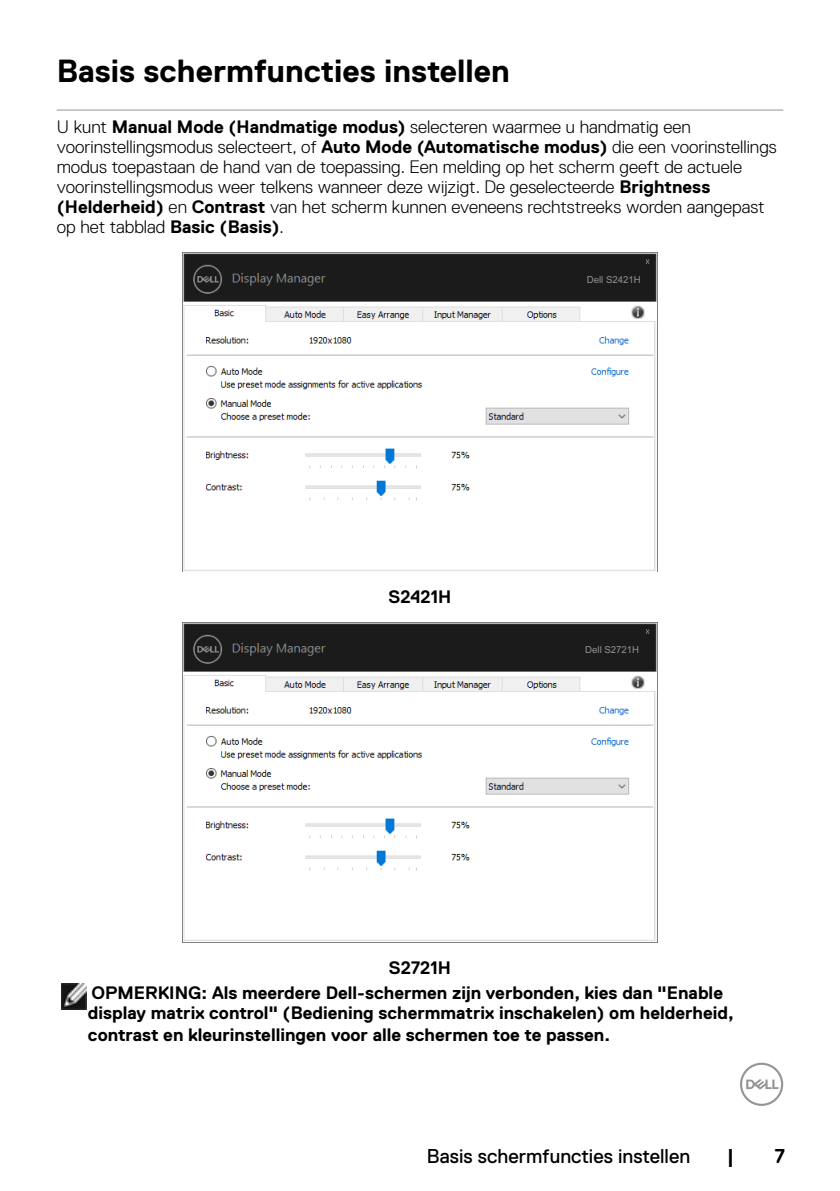
<style>
.page{position:relative;width:840px;height:1191px;background:#fff}
.page>*{position:absolute;margin:0;border:0;box-sizing:border-box;transform-origin:0 0}
.t1{font:700 32px "Dell Replica";color:#000}
.t2{font:20px "Dell Replica";color:#000}
.t3{font:700 20px "Dell Replica";color:#000}
.t4{font:300 18px/20px "Dell Replica";color:#000}
.t5{font:700 18px/25.6px "Dell Replica";color:#000}
.t6{font:9.6px "Arial";color:#939393}
.s1{font-weight:700}
</style>
<div class="page">
<svg style="left:740px;top:1062px;width:42px;height:44px"></svg>
<hr style="left:57px;top:110px;width:725px;height:1px;background:#939598">
<img style="left:182px;top:252px;width:475px;height:320px">
<div style="left:539px;top:273px;width:103px;height:11px;background:#1b1b1b"></div>
<img style="left:182px;top:622px;width:475px;height:320px">
<div style="left:539px;top:643px;width:103px;height:11px;background:#1b1b1b"></div>
<img style="left:61px;top:983px;width:26px;height:26px">
<h1 class="t1" style="left:57px;top:53px;width:454px">Basis schermfuncties instellen</h1>
<p class="t4" style="left:57px;top:117px;width:721px">U kunt <span class="s1">Manual Mode (Handmatige modus)</span> selecteren waarmee u handmatig een voorinstellingsmodus selecteert, of <span class="s1">Auto Mode (Automatische modus)</span> die een voorinstellings modus toepastaan de hand van de toepassing. Een melding op het scherm geeft de actuele voorinstellingsmodus weer telkens wanneer deze wijzigt. De geselecteerde <span class="s1">Brightness (Helderheid)</span> en <span class="s1">Contrast</span> van het scherm kunnen eveneens rechtstreeks worden aangepast op het tabblad <span class="s1">Basic (Basis)</span>.</p>
<p class="t6" style="left:586px;top:274px;width:55px">Dell S2421H</p>
<p class="t5" style="left:388px;top:584px;width:64px">S2421H</p>
<p class="t6" style="left:585px;top:644px;width:55px">Dell S2721H</p>
<p class="t5" style="left:91px;top:954px;width:632px;text-indent:297px">S2721H<br>OPMERKING: Als meerdere Dell-schermen zijn verbonden, kies dan "Enable</p>
<p class="t5" style="left:88px;top:1002px;width:647px;line-height:21.6px">display matrix control" (Bediening schermmatrix inschakelen) om helderheid, contrast en kleurinstellingen voor alle schermen toe te passen.</p>
<p class="t2" style="left:427px;top:1144px;width:264px">Basis schermfuncties instellen</p>
<p class="t3" style="left:726px;top:1144px;width:9px">|</p>
<p class="t3" style="left:774px;top:1144px;width:12px">7</p>
</div>
